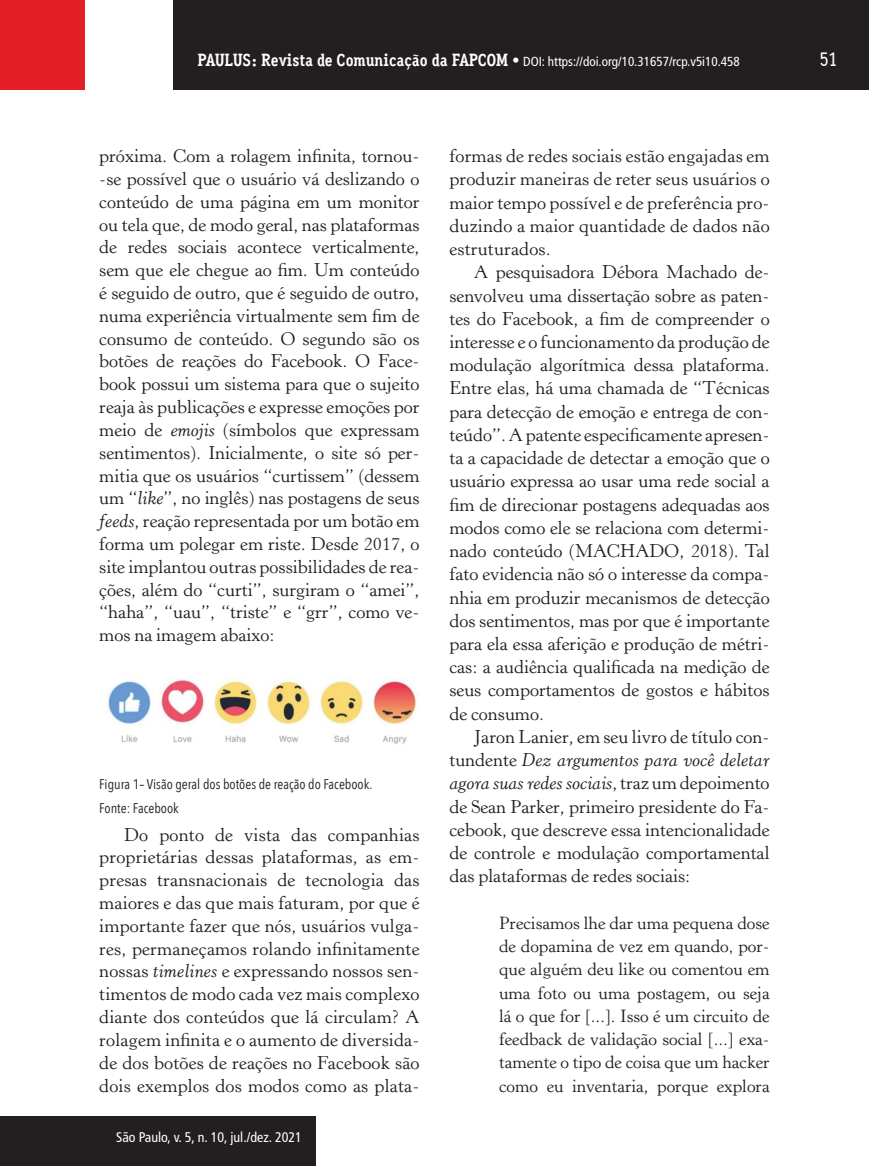
<style>
.page{position:relative;width:869px;height:1166px;background:#fff}
.page>*{position:absolute;margin:0;border:0;box-sizing:border-box;transform-origin:0 0}
.t1{font:500 19.25px "Aaux Office";color:#fff}
.t2{font:18.38px/22.8px "Horley Old Style";color:#231f20;text-align:justify}
.t3{font:17.5px/23.3px "Horley Old Style";color:#231f20;text-align:justify}
.t4{font:14px/24.3px "Avenir Next Condensed";color:#231f20}
.t5{font:condensed 14px "Frutiger LT Std";color:#fff}
.t6{font:condensed 13.12px "Frutiger LT Std";color:#fff}
.s1{font-family:"Aaux Office";font-weight:700;font-stretch:normal;font-size:17.5px}
.s2{font-family:"Aaux Office";font-weight:500;font-stretch:normal;font-size:17.5px}
.s3{font-style:italic}
</style>
<div class="page">
<div style="left:173px;top:0;width:695px;height:89px;background:#231f20"></div>
<div style="left:0;top:0;width:85px;height:90px;background:#e41e25"></div>
<div style="left:1px;top:1116px;width:314px;height:50px;background:#231f20"></div>
<img style="left:107px;top:680px;width:310px;height:64px">
<p class="t6" style="left:197px;top:53px;width:543px"><span class="s1">PAULUS: Revista de Comunicação da FAPCOM</span> <span class="s2">•</span> DOI: https://doi.org/10.31657/rcp.v5i10.458</p>
<p class="t1" style="left:819px;top:48px;width:19px">51</p>
<p class="t2" style="left:99px;top:145px;width:321px">próxima. Com a rolagem infinita, tornou--se possível que o usuário vá deslizando o conteúdo de uma página em um monitor ou tela que, de modo geral, nas plataformas de redes sociais acontece verticalmente, sem que ele chegue ao fim. Um conteúdo é seguido de outro, que é seguido de outro, numa experiência virtualmente sem fim de consumo de conteúdo. O segundo são os botões de reações do Facebook. O Face&shy;book possui um sistema para que o sujeito reaja às publicações e expresse emoções por meio de <span class="s3">emojis</span> (símbolos que expressam sentimentos). Inicialmente, o site só per&shy;mitia que os usuários “curtissem” (dessem um “<span class="s3">like</span>”, no inglês) nas postagens de seus <span class="s3">feeds</span>, reação representada por um botão em forma um polegar em riste. Desde 2017, o site implantou outras possibilidades de rea&shy;ções, além do “curti”, surgiram o “amei”, “haha”, “uau”, “triste” e “grr”, como ve&shy;mos na imagem abaixo:</p>
<p class="t4" style="left:99px;top:771px;width:274px">Figura 1– Visão geral dos botões de reação do Facebook.<br>Fonte: Facebook</p>
<p class="t2" style="left:99px;top:823px;width:321px;text-indent:25px">Do ponto de vista das companhias proprietárias dessas plataformas, as em&shy;presas transnacionais de tecnologia das maiores e das que mais faturam, por que é importante fazer que nós, usuários vulga&shy;res, permaneçamos rolando infinitamente nossas <span class="s3">timelines</span> e expressando nossos sen&shy;timentos de modo cada vez mais complexo diante dos conteúdos que lá circulam? A rolagem infinita e o aumento de diversida&shy;de dos botões de reações no Facebook são dois exemplos dos modos como as plata-</p>
<p class="t5" style="left:116px;top:1129px;width:187px">São Paulo, v. 5, n. 10, jul./dez. 2021</p>
<p class="t2" style="left:449px;top:145px;width:322px;line-height:23.3px">formas de redes sociais estão engajadas em produzir maneiras de reter seus usuários o maior tempo possível e de preferência pro&shy;duzindo a maior quantidade de dados não estruturados.</p>
<p class="t2" style="left:449px;top:261px;width:321px;line-height:23.3px;text-indent:25px">A pesquisadora Débora Machado de&shy;senvolveu uma dissertação sobre as paten&shy;tes do Facebook, a fim de compreender o interesse e o funcionamento da produção de modulação algorítmica dessa plataforma.<br>Entre elas, há uma chamada de “Técnicas para detecção de emoção e entrega de con&shy;teúdo”. A patente especificamente apresen&shy;ta a capacidade de detectar a emoção que o usuário expressa ao usar uma rede social a fim de direcionar postagens adequadas aos modos como ele se relaciona com determi&shy;nado conteúdo (MACHADO, 2018). Tal fato evidencia não só o interesse da compa&shy;nhia em produzir mecanismos de detecção dos sentimentos, mas por que é importante para ela essa aferição e produção de métri&shy;cas: a audiência qualificada na medição de seus comportamentos de gostos e hábitos de consumo.</p>
<p class="t2" style="left:449px;top:725px;width:321px;line-height:23.3px;text-indent:25px">Jaron Lanier, em seu livro de título con&shy;tundente <span class="s3">Dez argumentos para você deletar agora suas redes sociais</span>, traz um depoimento de Sean Parker, primeiro presidente do Fa&shy;cebook, que descreve essa intencionalidade de controle e modulação comportamental das plataformas de redes sociais:</p>
<p class="t3" style="left:499px;top:912px;width:272px">Precisamos lhe dar uma pequena dose de dopamina de vez em quando, por&shy;que alguém deu like ou comentou em uma foto ou uma postagem, ou seja lá o que for [...]. Isso é um circuito de feedback de validação social [...] exa&shy;tamente o tipo de coisa que um hacker como eu inventaria, porque explora</p>
</div>
